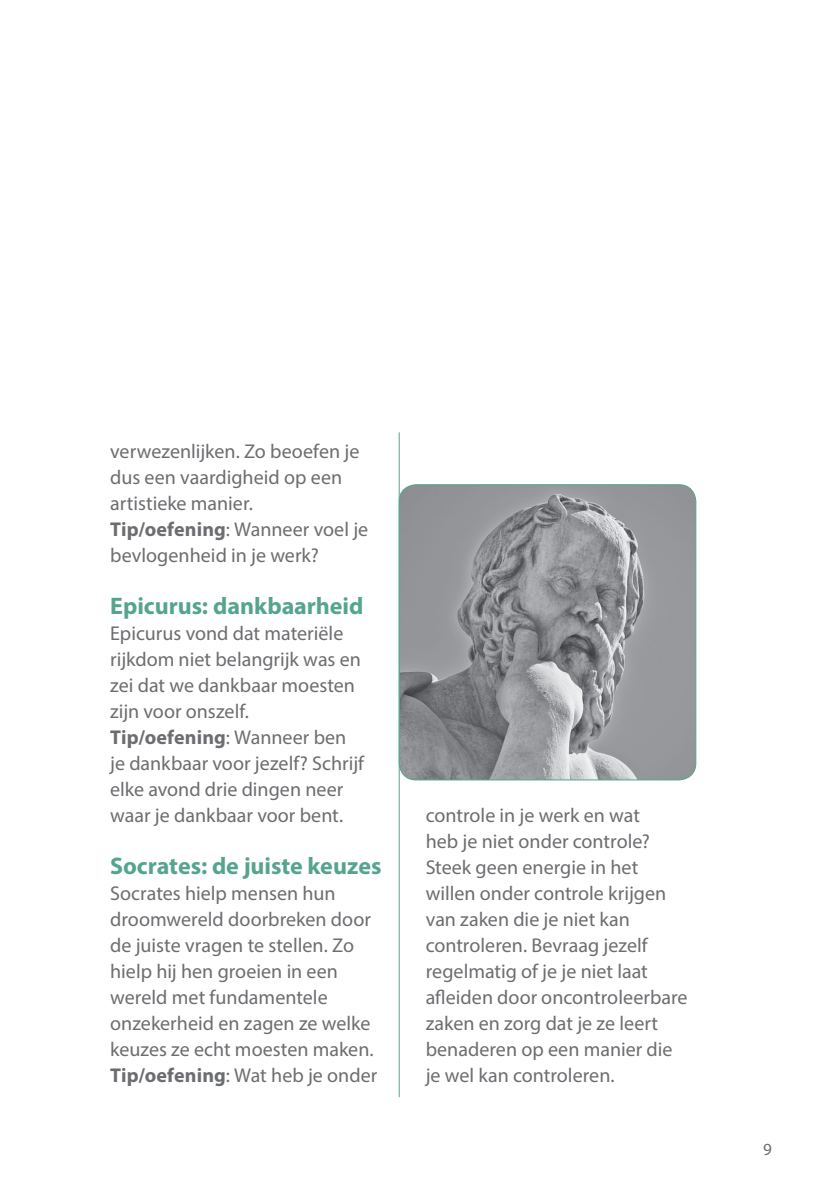
<style>
.page{position:relative;width:840px;height:1191px;background:#fff}
.page>*{position:absolute;margin:0;border:0;box-sizing:border-box;transform-origin:0 0}
.t1{font:700 24px "Myriad Pro";color:#55a58e}
.t2{font:20px/26px "Myriad Pro";color:#6c6d70}
.t3{font:17px "Myriad Pro";color:#6c6d70}
.s1{font-weight:700}
</style>
<div class="page">
<img style="left:399px;top:485px;width:296px;height:295px">
<div style="left:398px;top:484px;width:298px;height:296px;border:1px solid #55a58e;border-radius:17px"></div>
<hr style="left:398px;top:433px;width:1px;height:664px;background:#55a58e">
<p class="t2" style="left:110px;top:438px;width:259px">verwezenlijken. Zo beoefen je dus een vaardigheid op een artistieke manier.<br><span class="s1">Tip/oefening</span>: Wanneer voel je bevlogenheid in je werk?</p>
<p class="t1" style="left:110px;top:590px;width:255px">Epicurus: dankbaarheid</p>
<p class="t2" style="left:110px;top:620px;width:255px">Epicurus vond dat materiële rijkdom niet belangrijk was en zei dat we dankbaar moesten zijn voor onszelf.<br><span class="s1">Tip/oefening</span>: Wanneer ben je dankbaar voor jezelf? Schrijf elke avond drie dingen neer waar je dankbaar voor bent.</p>
<p class="t1" style="left:110px;top:850px;width:273px">Socrates: de juiste keuzes</p>
<p class="t2" style="left:110px;top:880px;width:268px">Socrates hielp mensen hun droomwereld doorbreken door de juiste vragen te stellen. Zo hielp hij hen groeien in een wereld met fundamentele onzekerheid en zagen ze welke keuzes ze echt moesten maken.<br><span class="s1">Tip/oefening</span>: Wat heb je onder</p>
<p class="t2" style="left:425px;top:802px;width:263px">controle in je werk en wat<br>heb je niet onder controle?<br>Steek geen energie in het willen onder controle krijgen van zaken die je niet kan controleren. Bevraag jezelf regelmatig of je je niet laat afleiden door oncontroleerbare zaken en zorg dat je ze leert benaderen op een manier die je wel kan controleren.</p>
<p class="t3" style="left:762px;top:1138px;width:10px">9</p>
</div>
